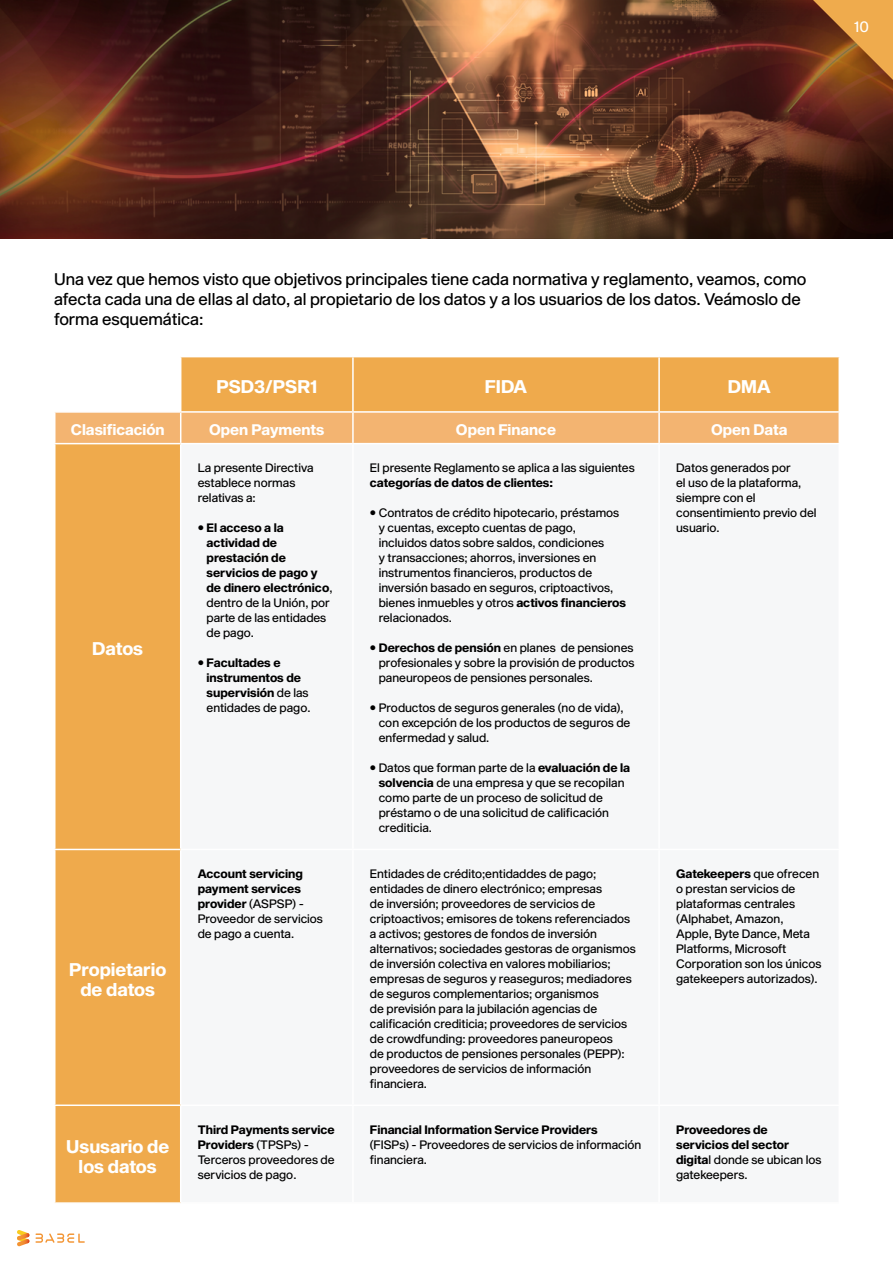
<style>
.page{position:relative;width:893px;height:1263px;background:#fff}
.page>*{position:absolute;margin:0;border:0;box-sizing:border-box;transform-origin:0 0}
.GRAPH_DESCRIPTOR_8pt{font:700 18px/19.5px "Sequel Sans Headline";color:#fff;text-align:center}
.t1{font:16.5px/19.8px "Sequel Sans Headline";color:#000}
.GRAPH_DESCRIPTOR_8pt-2{font:700 15px "Sequel Sans Headline";color:#fff}
.t2{font:15px "Sequel Sans Headline";color:#fff}
.GRAPH_DESCRIPTOR_8pt-3{font:12px/15px "Sequel Sans Headline";color:#000}
.GRAPH_DESCRIPTOR_8pt-4{font:700 12px/15px "Sequel Sans Headline";color:#000}
.s1{font-weight:400}
.s2{font-weight:700}
</style>
<div class="page">
<svg style="left:35px;top:1233px;width:50px;height:10px"></svg>
<svg style="left:17px;top:1230px;width:12px;height:16px"></svg>
<div style="left:155px;top:427px;width:684px;height:777px;background:#f6f7f8"></div>
<img style="left:0;top:0;width:893px;height:238px">
<svg style="left:813px;top:0;width:80px;height:80px;background:#b87832"></svg>
<svg style="left:56px;top:357px;width:782px;height:86px;background:#f2b66c"></svg>
<div style="left:56px;top:444px;width:124px;height:758px;background:#efaa4c"></div>
<hr style="left:180px;top:357px;width:1px;height:54px;background:#fff">
<hr style="left:352px;top:357px;width:2px;height:54px;background:#fff">
<hr style="left:658px;top:357px;width:2px;height:54px;background:#fff">
<hr style="left:54px;top:411px;width:127px;height:2px;background:#fff">
<hr style="left:181px;top:411px;width:172px;height:2px;background:#fff">
<hr style="left:180px;top:413px;width:1px;height:30px;background:#fff">
<hr style="left:353px;top:411px;width:306px;height:2px;background:#fff">
<hr style="left:352px;top:413px;width:2px;height:30px;background:#fff">
<hr style="left:659px;top:411px;width:181px;height:2px;background:#fff">
<hr style="left:658px;top:413px;width:2px;height:30px;background:#fff">
<hr style="left:838px;top:413px;width:2px;height:30px;background:#fff">
<hr style="left:54px;top:443px;width:127px;height:1px;background:#fff">
<hr style="left:181px;top:443px;width:172px;height:1px;background:#fff">
<hr style="left:180px;top:444px;width:1px;height:405px;background:#fff">
<hr style="left:353px;top:443px;width:306px;height:1px;background:#fff">
<hr style="left:352px;top:444px;width:2px;height:405px;background:#fff">
<hr style="left:659px;top:443px;width:181px;height:1px;background:#fff">
<hr style="left:658px;top:444px;width:2px;height:405px;background:#fff">
<hr style="left:838px;top:444px;width:2px;height:405px;background:#fff">
<hr style="left:54px;top:849px;width:127px;height:1px;background:#fff">
<hr style="left:181px;top:849px;width:172px;height:1px;background:#fff">
<hr style="left:180px;top:850px;width:1px;height:254px;background:#fff">
<hr style="left:353px;top:849px;width:306px;height:1px;background:#fff">
<hr style="left:352px;top:850px;width:2px;height:254px;background:#fff">
<hr style="left:659px;top:849px;width:181px;height:1px;background:#fff">
<hr style="left:658px;top:850px;width:2px;height:254px;background:#fff">
<hr style="left:838px;top:850px;width:2px;height:254px;background:#fff">
<hr style="left:54px;top:1104px;width:127px;height:2px;background:#fff">
<hr style="left:181px;top:1104px;width:172px;height:2px;background:#fff">
<hr style="left:180px;top:1106px;width:1px;height:96px;background:#fff">
<hr style="left:353px;top:1104px;width:306px;height:2px;background:#fff">
<hr style="left:352px;top:1106px;width:2px;height:96px;background:#fff">
<hr style="left:659px;top:1104px;width:181px;height:2px;background:#fff">
<hr style="left:658px;top:1106px;width:2px;height:96px;background:#fff">
<hr style="left:838px;top:1106px;width:2px;height:96px;background:#fff">
<hr style="left:54px;top:1202px;width:127px;height:2px;background:#fff">
<hr style="left:181px;top:1202px;width:172px;height:2px;background:#fff">
<hr style="left:353px;top:1202px;width:306px;height:2px;background:#fff">
<hr style="left:659px;top:1202px;width:181px;height:2px;background:#fff">
<p class="t2" style="left:854px;top:16px;width:16px">10</p>
<p class="t1" style="left:54px;top:270px;width:754px">Una vez que hemos visto que objetivos principales tiene cada normativa y reglamento, veamos, como afecta cada una de ellas al dato, al propietario de los datos y a los usuarios de los datos. Veámoslo de forma esquemática:</p>
<p class="GRAPH_DESCRIPTOR_8pt" style="left:216px;top:378px;width:102px">PSD3/PSR1</p>
<p class="GRAPH_DESCRIPTOR_8pt" style="left:485px;top:378px;width:44px">FIDA</p>
<p class="GRAPH_DESCRIPTOR_8pt" style="left:728px;top:378px;width:44px">DMA</p>
<p class="GRAPH_DESCRIPTOR_8pt-2" style="left:71px;top:419px;width:95px">Clasificación</p>
<p class="GRAPH_DESCRIPTOR_8pt-2" style="left:209px;top:419px;width:117px">Open Payments</p>
<p class="GRAPH_DESCRIPTOR_8pt-2" style="left:456px;top:419px;width:102px">Open Finance</p>
<p class="GRAPH_DESCRIPTOR_8pt-2" style="left:711px;top:419px;width:78px">Open Data</p>
<p class="GRAPH_DESCRIPTOR_8pt" style="left:92px;top:640px;width:52px">Datos</p>
<p class="GRAPH_DESCRIPTOR_8pt" style="left:69px;top:961px;width:99px">Propietario de datos</p>
<p class="GRAPH_DESCRIPTOR_8pt" style="left:66px;top:1138px;width:105px">Ususario de los datos</p>
<p class="GRAPH_DESCRIPTOR_8pt-3" style="left:198px;top:461px;width:117px">La presente Directiva establece normas relativas a:</p>
<p class="GRAPH_DESCRIPTOR_8pt-4" style="left:207px;top:521px;width:127px;text-indent:-9px"><span class="s1">•</span> El acceso a la actividad de prestación de servicios de pago y de dinero electrónico<span class="s1">, dentro de la Unión, por parte de las entidades de pago.</span></p>
<p class="GRAPH_DESCRIPTOR_8pt-4" style="left:207px;top:656px;width:105px;text-indent:-9px"><span class="s1">•</span> Facultades e instrumentos de supervisión <span class="s1">de las entidades de pago.</span></p>
<p class="GRAPH_DESCRIPTOR_8pt-3" style="left:370px;top:461px;width:266px">El presente Reglamento se aplica a las siguientes <span class="s2">categorías de datos de clientes:</span></p>
<p class="GRAPH_DESCRIPTOR_8pt-3" style="left:379px;top:506px;width:249px;text-indent:-9px">• Contratos de crédito hipotecario, préstamos y cuentas, excepto cuentas de pago, incluidos datos sobre saldos, condiciones<br>y transacciones; ahorros, inversiones en instrumentos financieros, productos de inversión basado en seguros, criptoactivos, bienes inmuebles y otros <span class="s2">activos financieros </span>relacionados.</p>
<p class="GRAPH_DESCRIPTOR_8pt-3" style="left:379px;top:641px;width:257px;text-align:justify;text-indent:-9px">• <span class="s2">Derechos de pensión</span> en planes de pensiones profesionales y sobre la provisión de productos paneuropeos de pensiones personales.</p>
<p class="GRAPH_DESCRIPTOR_8pt-3" style="left:379px;top:701px;width:253px;text-indent:-9px">• Productos de seguros generales (no de vida), con excepción de los productos de seguros de enfermedad y salud.</p>
<p class="GRAPH_DESCRIPTOR_8pt-3" style="left:379px;top:761px;width:253px;text-indent:-9px">• Datos que forman parte de la <span class="s2">evaluación de la solvencia</span> de una empresa y que se recopilan como parte de un proceso de solicitud de préstamo o de una solicitud de calificación crediticia.</p>
<p class="GRAPH_DESCRIPTOR_8pt-3" style="left:676px;top:461px;width:142px">Datos generados por<br>el uso de la plataforma, siempre con el consentimiento previo del usuario.</p>
<p class="GRAPH_DESCRIPTOR_8pt-3" style="left:198px;top:867px;width:127px"><span class="s2">Account servicing payment services provider</span> (ASPSP) -<br>Proveedor de servicios de pago a cuenta.</p>
<p class="GRAPH_DESCRIPTOR_8pt-3" style="left:370px;top:867px;width:267px">Entidades de crédito;entidaddes de pago; entidades de dinero electrónico; empresas<br>de inversión; proveedores de servicios de criptoactivos; emisores de tokens referenciados a activos; gestores de fondos de inversión alternativos; sociedades gestoras de organismos de inversión colectiva en valores mobiliarios; empresas de seguros y reaseguros; mediadores de seguros complementarios; organismos<br>de previsión para la jubilación agencias de calificación crediticia; proveedores de servicios de crowdfunding: proveedores paneuropeos<br>de productos de pensiones personales (PEPP): proveedores de servicios de información financiera.</p>
<p class="GRAPH_DESCRIPTOR_8pt-3" style="left:676px;top:867px;width:147px"><span class="s2">Gatekeepers</span> que ofrecen o prestan servicios de plataformas centrales (Alphabet, Amazon,<br>Apple, Byte Dance, Meta<br>Platforms, Microsoft<br>Corporation son los únicos gatekeepers autorizados).</p>
<p class="GRAPH_DESCRIPTOR_8pt-3" style="left:198px;top:1123px;width:139px"><span class="s2">Third Payments service<br>Providers</span> (TPSPs) -<br>Terceros proveedores de servicios de pago.</p>
<p class="GRAPH_DESCRIPTOR_8pt-4" style="left:370px;top:1123px;width:229px">Financial Information Service Providers</p>
<p class="GRAPH_DESCRIPTOR_8pt-3" style="left:370px;top:1138px;width:273px">(FISPs) - Proveedores de servicios de información financiera.</p>
<p class="GRAPH_DESCRIPTOR_8pt-4" style="left:676px;top:1123px;width:147px">Proveedores de servicios del sector digita<span class="s1">l donde se ubican los gatekeepers.</span></p>
</div>
